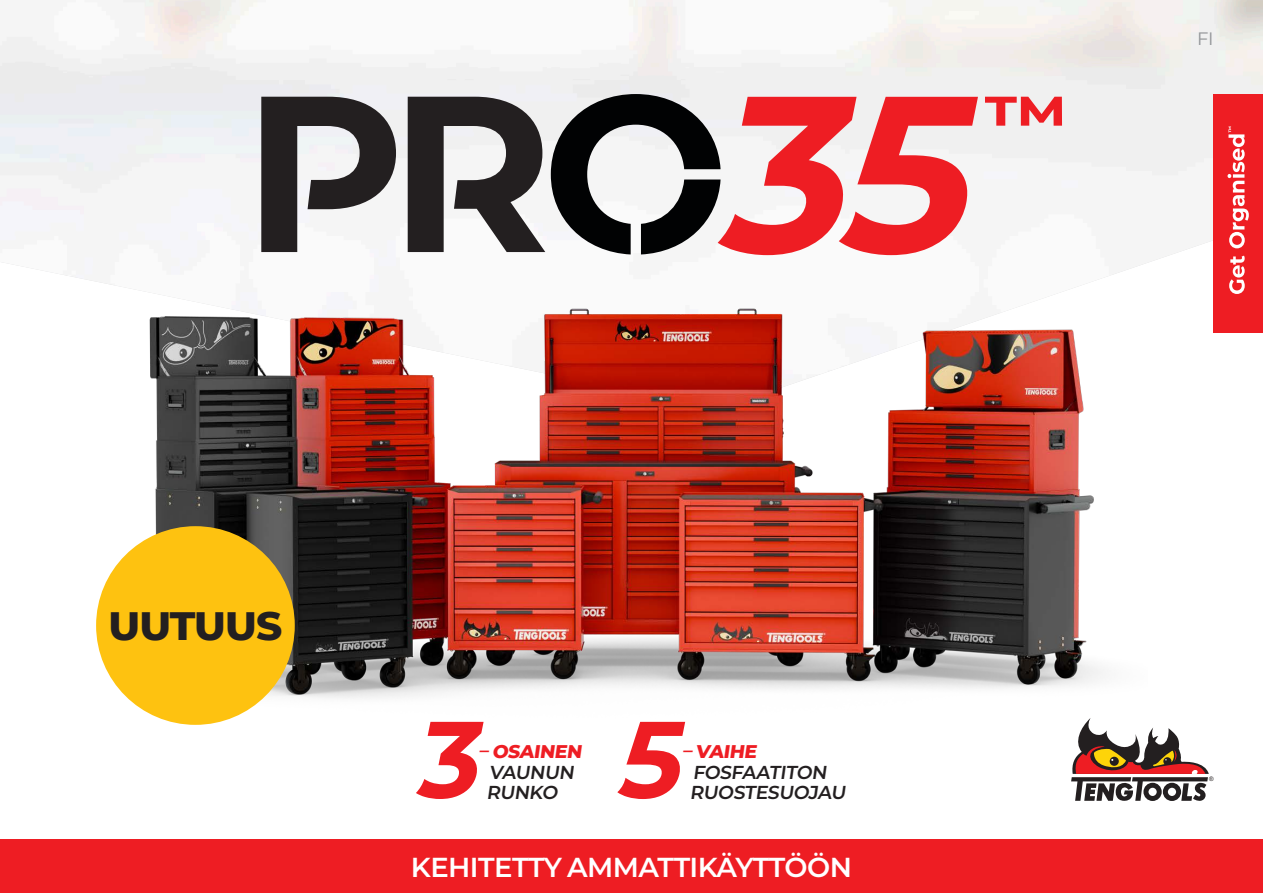
<style>
.page{position:relative;width:1263px;height:893px;background:#fff}
.page>*{position:absolute;margin:0;border:0;box-sizing:border-box;transform-origin:0 0}
.t1{font:800 40.5px "Montserrat";letter-spacing:-.02em;color:#231f20}
.t2{font:600 27.45px "Montserrat";letter-spacing:-.02em;color:#fff}
.t3{font:600 18.75px/20.2px "Montserrat";color:#231f20}
.t4{font:18px "Montserrat";color:#939598}
.t5{font:6.15px "Arial";color:#231f20}
.s1{color:#ee1d23}
.s2{font-weight:800;color:#ee1d23}
</style>
<div class="page">
<svg style="left:1071px;top:728px;width:138px;height:73px"></svg>
<img style="left:0;top:0;width:1263px;height:333px">
<div style="left:1213px;top:94px;width:50px;height:238px;background:#ee1d23"></div>
<svg style="left:1229px;top:256px;width:16px;height:38px"></svg>
<svg style="left:1227px;top:127px;width:22px;height:121px"></svg>
<svg style="left:985px;top:97px;width:77px;height:29px"></svg>
<svg style="left:261px;top:97px;width:135px;height:89px"></svg>
<svg style="left:408px;top:97px;width:137px;height:89px"></svg>
<svg style="left:551px;top:94px;width:427px;height:92px"></svg>
<img style="left:96px;top:186px;width:1051px;height:592px">
<div style="left:96px;top:526px;width:199px;height:199px;background:#fec210;border-radius:50%"></div>
<div style="left:0;top:839px;width:1263px;height:54px;background:#ee1d23"></div>
<svg style="left:416px;top:722px;width:68px;height:77px"></svg>
<svg style="left:617px;top:722px;width:68px;height:77px"></svg>
<p class="t1" style="left:109px;top:596px;width:175px">UUTUUS</p>
<p class="t3" style="left:486px;top:741px;width:100px;text-indent:-8px"><span class="s1">–</span> <span class="s2">OSAINEN<br></span>VAUNUN<br>RUNKO</p>
<p class="t3" style="left:690px;top:741px;width:161px;text-indent:-8px"><span class="s1">–</span> <span class="s2">VAIHE<br></span>FOSFAATITON<br>RUOSTESUOJAU</p>
<p class="t2" style="left:411px;top:848px;width:443px">KEHITETTY AMMATTIKÄYTTÖÖN</p>
<p class="t4" style="left:1197px;top:26px;width:18px">FI</p>
<p class="t5" style="left:1209px;top:775px;width:6px">®</p>
</div>
